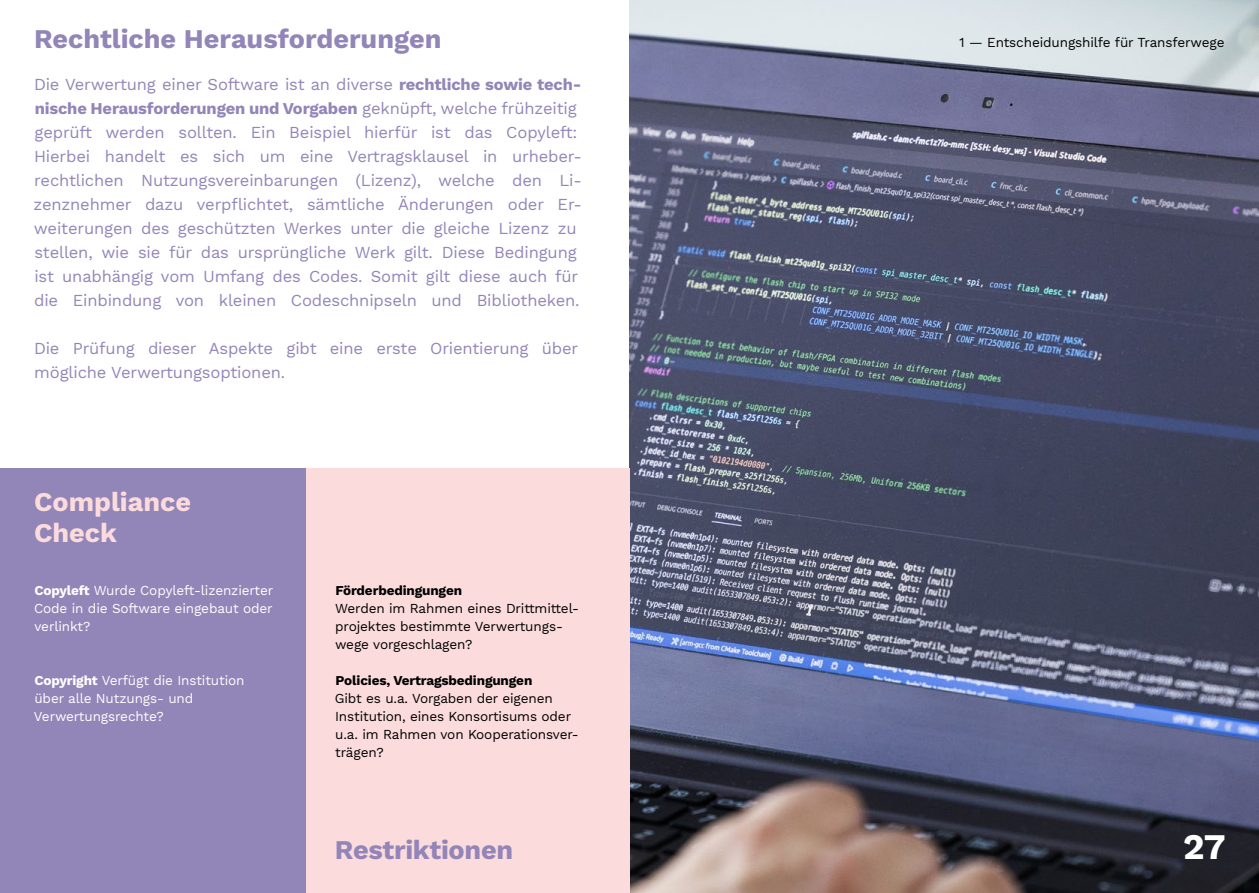
<style>
.page{position:relative;width:1259px;height:893px;background:#fff}
.page>*{position:absolute;margin:0;border:0;box-sizing:border-box;transform-origin:0 0}
.t1{font:700 36px "Work Sans";color:#fff}
.t2{font:700 27px "Work Sans";color:#9285b8}
.t3{font:700 27px/31.5px "Work Sans";color:#fbdbdb}
.t4{font:16.5px/24px "Work Sans";letter-spacing:-.01em;color:#9285b8}
.t5{font:13.5px/18px "Work Sans";letter-spacing:-.01em;color:#000}
.t6{font:13.5px/18px "Work Sans";letter-spacing:-.01em;color:#fff;text-align:justify}
.t7{font:700 13.5px "Work Sans";letter-spacing:-.01em;color:#000}
.s1{font-weight:700}
</style>
<div class="page">
<img style="left:629px;top:0;width:630px;height:893px">
<div style="left:0;top:468px;width:306px;height:425px;background:#9285b8"></div>
<div style="left:306px;top:468px;width:323px;height:425px;background:#fbdbdb"></div>
<h2 class="t2" style="left:34px;top:19px;width:409px">Rechtliche Herausforderungen</h2>
<p class="t4" style="left:34px;top:73px;width:550px">Die Verwertung einer Software ist an diverse <span class="s1">rechtliche sowie tech&shy;nische Herausforderungen und Vorgaben</span> geknüpft, welche frühzeitig geprüft werden sollten. Ein Beispiel hierfür ist das Copyleft:<br>Hierbei handelt es sich um eine Vertragsklausel in urheber&shy;rechtlichen Nutzungsvereinbarungen (Lizenz), welche den Li&shy;zenznehmer dazu verpflichtet, sämtliche Änderungen oder Er&shy;weiterungen des geschützten Werkes unter die gleiche Lizenz zu stellen, wie sie für das ursprüngliche Werk gilt. Diese Bedingung ist unabhängig vom Umfang des Codes. Somit gilt diese auch für die Einbindung von kleinen Codeschnipseln und Bibliotheken.</p>
<p class="t4" style="left:34px;top:337px;width:546px">Die Prüfung dieser Aspekte gibt eine erste Orientierung über mögliche Verwertungsoptionen.</p>
<h2 class="t3" style="left:34px;top:485px;width:158px">Compliance<br>Check</h2>
<p class="t6" style="left:34px;top:582px;width:241px"><span class="s1">Copyleft</span> Wurde Copyleft-lizenzierter Code in die Software eingebaut oder verlinkt?</p>
<p class="t7" style="left:336px;top:580px;width:128px">Förderbedingungen</p>
<p class="t5" style="left:335px;top:600px;width:245px">Werden im Rahmen eines Drittmittel&shy;projektes bestimmte Verwertungs&shy;wege vorgeschlagen?</p>
<p class="t6" style="left:34px;top:672px;width:212px;text-align:left"><span class="s1">Copyright</span> Verfügt die Institution über alle Nutzungs- und<br>Verwertungsrechte?</p>
<p class="t7" style="left:336px;top:670px;width:198px">Policies, Vertragsbedingungen</p>
<p class="t5" style="left:335px;top:690px;width:245px">Gibt es u.a. Vorgaben der eigenen<br>Institution, eines Konsortisums oder u.a. im Rahmen von Kooperationsver&shy;trägen?</p>
<h2 class="t2" style="left:335px;top:829px;width:180px">Restriktionen</h2>
<p class="t5" style="left:959px;top:34px;width:267px">1 — Entscheidungshilfe für Transferwege</p>
<h1 class="t1" style="left:1183px;top:819px;width:44px">27</h1>
</div>
